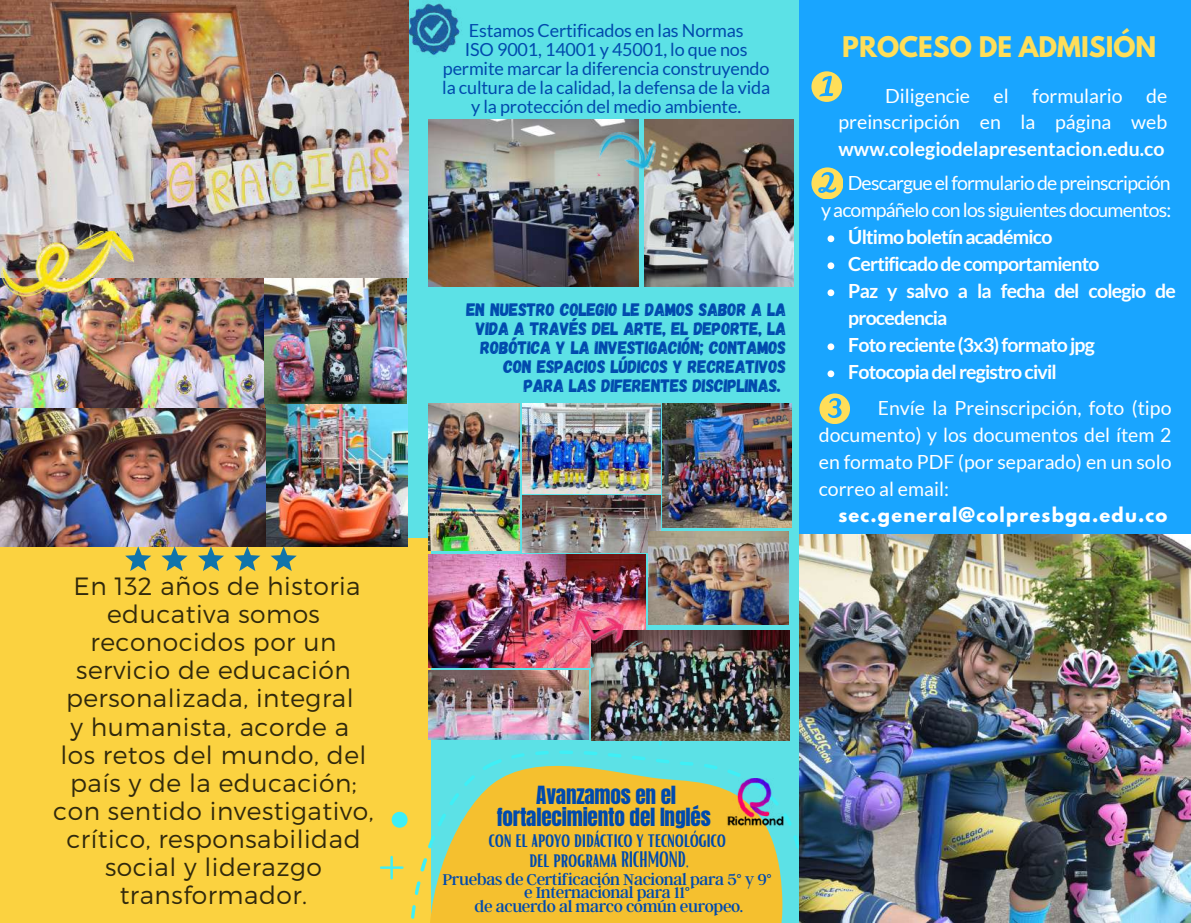
<style>
.page{position:relative;width:1191px;height:923px;background:#fff}
.page>*{position:absolute;margin:0;border:0;box-sizing:border-box;transform-origin:0 0}
.t1{font:700 25.2px "League Spartan";color:#ffde59}
.t2{font:300 24.9px/28px "Montserrat";letter-spacing:.02em;color:#31290c;text-align:center}
.t3{font:21.9px/20.2px "Bright";letter-spacing:-.02em;color:#004aad;text-align:center}
.t4{font:21.3px/22.5px "Anton";letter-spacing:-.01em;color:#004aad;text-align:center}
.t5{font:19.5px/27px "Lato";color:#fff;text-align:right}
.t6{font:700 19.5px/27px "Lato";letter-spacing:-.04em;color:#fff}
.t7{font:19.5px/27px "Lato";letter-spacing:-.04em;color:#fff;text-align:right}
.t8{font:700 19.5px "Lato";color:#fff}
.t9{font:18px/19px "Lato";letter-spacing:-.01em;color:#004aad;text-align:center}
.t10{font:18px/19px "Gagalin";letter-spacing:-.01em;color:#004aad;text-align:right}
.t11{font:700 18px "League Spartan";letter-spacing:.065em;color:#fff}
.t12{font:17.4px/13.5px "Argent CF";letter-spacing:-.02em;color:#004aad;text-align:center}
</style>
<div class="page">
<div style="left:0;top:0;width:1190px;height:922px;background:#5ce1e6"></div>
<div style="left:799px;top:0;width:391px;height:534px;background:#19a5ff"></div>
<div style="left:0;top:538px;width:430px;height:384px;background:#fbd240"></div>
<svg style="left:411px;top:750px;width:388px;height:172px;fill:#f5c02f"></svg>
<svg style="left:380px;top:855px;width:23px;height:24px"></svg>
<svg style="left:648px;top:740px;width:24px;height:5px"></svg>
<svg style="left:391px;top:811px;width:16px;height:16px"></svg>
<svg style="left:811px;top:71px;width:30px;height:31px"></svg>
<svg style="left:819px;top:393px;width:30px;height:31px"></svg>
<svg style="left:811px;top:167px;width:31px;height:32px"></svg>
<img style="left:799px;top:534px;width:391px;height:388px">
<img style="left:428px;top:403px;width:92px;height:147px">
<img style="left:522px;top:403px;width:138px;height:90px">
<img style="left:522px;top:495px;width:138px;height:58px">
<img style="left:644px;top:120px;width:149px;height:166px">
<img style="left:409px;top:3px;width:53px;height:52px">
<img style="left:662px;top:403px;width:129px;height:124px">
<img style="left:748px;top:412px;width:44px;height:22px">
<img style="left:428px;top:554px;width:218px;height:113px">
<img style="left:591px;top:631px;width:198px;height:109px">
<img style="left:726px;top:778px;width:57px;height:48px">
<img style="left:648px;top:531px;width:140px;height:93px">
<img style="left:557px;top:580px;width:91px;height:90px">
<img style="left:428px;top:670px;width:160px;height:69px">
<img style="left:0;top:277px;width:265px;height:132px">
<img style="left:265px;top:396px;width:142px;height:150px">
<img style="left:265px;top:277px;width:141px;height:126px">
<img style="left:0;top:0;width:409px;height:277px">
<img style="left:0;top:231px;width:144px;height:90px">
<img style="left:0;top:409px;width:265px;height:137px">
<svg style="left:125px;top:546px;width:26px;height:25px"></svg>
<svg style="left:161px;top:546px;width:27px;height:25px"></svg>
<svg style="left:198px;top:546px;width:26px;height:25px"></svg>
<svg style="left:234px;top:546px;width:26px;height:25px"></svg>
<svg style="left:270px;top:546px;width:27px;height:25px"></svg>
<img style="left:428px;top:120px;width:210px;height:166px">
<img style="left:596px;top:124px;width:67px;height:52px">
<svg style="left:827px;top:235px;width:7px;height:7px"></svg>
<svg style="left:827px;top:262px;width:7px;height:7px"></svg>
<svg style="left:827px;top:289px;width:7px;height:7px"></svg>
<svg style="left:827px;top:343px;width:7px;height:7px"></svg>
<svg style="left:827px;top:370px;width:7px;height:7px"></svg>
<p class="t2" style="left:53px;top:570px;width:322px">En 132 años de historia educativa somos reconocidos por un servicio de educación personalizada, integral<br>y humanista, acorde a<br>los retos del mundo, del país y de la educación; con sentido investigativo, crítico, responsabilidad social y liderazgo transformador.</p>
<p class="t9" style="left:442px;top:20px;width:329px">Estamos Certificados en las Normas<br>ISO 9001, 14001 y 45001, lo que nos permite marcar la diferencia construyendo la cultura de la calidad, la defensa de la vida y la protección del medio ambiente.</p>
<p class="t10" style="left:466px;top:299px;width:321px">EN NUESTRO COLEGIO LE DAMOS SABOR A LA VIDA A TRAVÉS DEL ARTE, EL DEPORTE, LA ROBÓTICA Y LA INVESTIGACIÓN; CONTAMOS CON ESPACIOS LÚDICOS Y RECREATIVOS PARA LAS DIFERENTES DISCIPLINAS.</p>
<p class="t1" style="left:842px;top:34px;width:315px">PROCESO DE ADMISIÓN</p>
<p class="t5" style="left:838px;top:82px;width:330px;line-height:26.4px">Diligencie el formulario de preinscripción en la página web</p>
<p class="t8" style="left:838px;top:136px;width:327px">www.colegiodelapresentacion.edu.co</p>
<p class="t7" style="left:821px;top:169px;width:352px">Descargueelformulariodepreinscripción yacompáñeloconlos siguientesdocumentos:</p>
<p class="t6" style="left:848px;top:223px;width:329px">Últimoboletínacadémico<br>Certificadodecomportamiento<br>Paz y salvo a la fecha del colegio de procedencia<br>Fotoreciente(3x3)formatojpg<br>Fotocopiadel registrocivil</p>
<p class="t5" style="left:818px;top:394px;width:354px;text-align:justify;text-indent:59px">Envíe la Preinscripción, foto (tipo documento) y los documentos del ítem 2 en formato PDF (por separado) en un solo correo al email:</p>
<p class="t11" style="left:838px;top:505px;width:330px">sec.general@colpresbga.edu.co</p>
<p class="t4" style="left:496px;top:783px;width:215px">Avanzamos en el fortalecimiento del Inglés</p>
<p class="t3" style="left:488px;top:828px;width:239px">con el apoyo didáctico y tecnológico del programa RICHMOND,</p>
<p class="t12" style="left:442px;top:871px;width:331px">Pruebas de Certificación Nacional para 5° y 9° e Internacional para 11°<br>de acuerdo al marco común europeo.</p>
</div>
